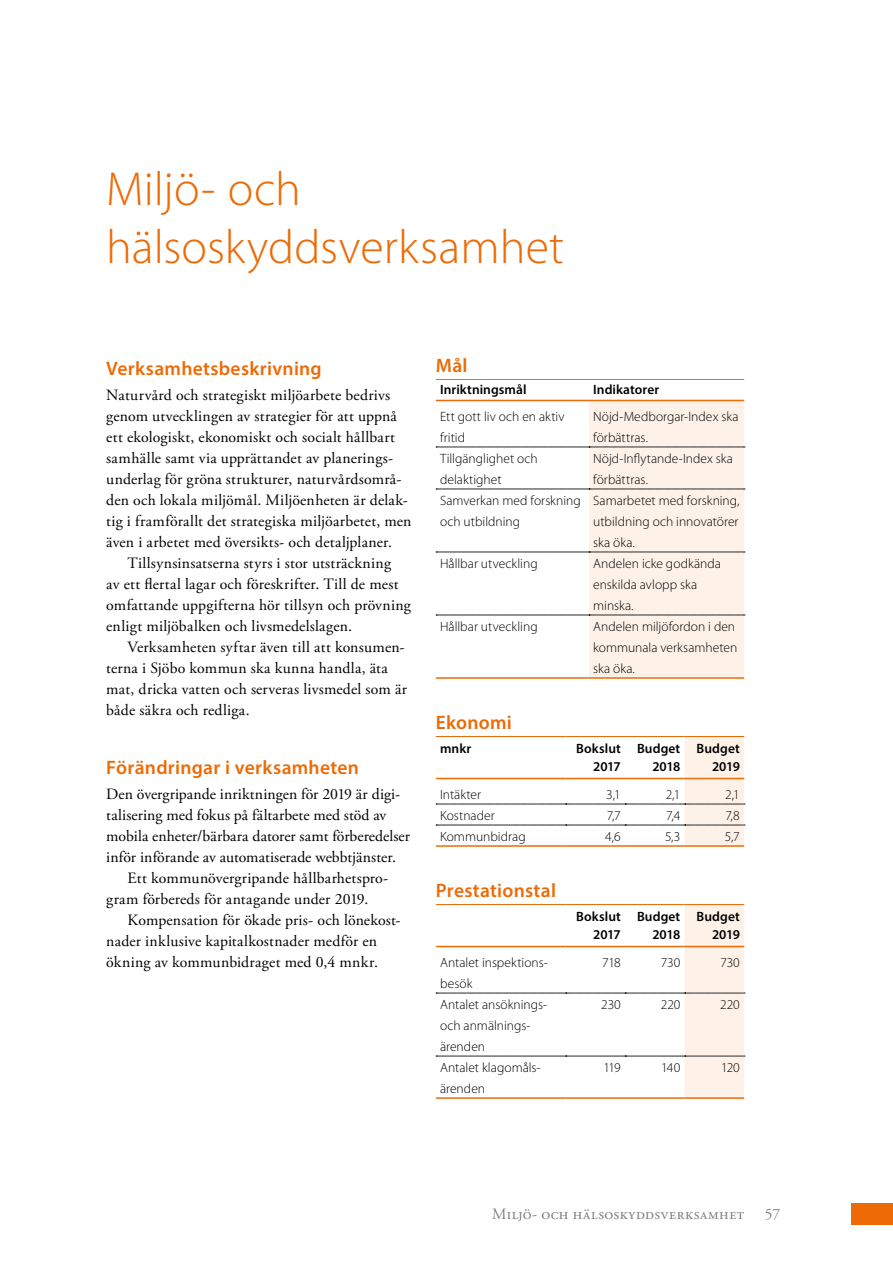
<style>
.page{position:relative;width:893px;height:1263px;background:#fff}
.page>*{position:absolute;margin:0;border:0;box-sizing:border-box;transform-origin:0 0}
.t1{font:300 48px/57.6px "Myriad Pro";color:#ed6b06}
.t2{font:600 19.5px "Myriad Pro";letter-spacing:.015em;color:#ed6b06}
.t3{font:15.75px/21px "Adobe Garamond Pro";letter-spacing:-.005em;color:#000}
.t4{font:15.75px "Adobe Garamond Pro";letter-spacing:-.03em;color:#000}
.t5{font:15.75px "Adobe Garamond Pro";letter-spacing:.025em;color:#818080}
.t6{font:300 13.5px/21px "Myriad Pro";color:#000}
.t7{font:600 13.5px/18px "Myriad Pro";letter-spacing:.005em;color:#000;text-align:right}
</style>
<div class="page">
<div style="left:851px;top:1203px;width:42px;height:21px;background:#ed6b06"></div>
<hr style="left:436px;top:677px;width:153px;height:2px;background:#ed6b06">
<hr style="left:589px;top:677px;width:155px;height:2px;background:#ed6b06">
<svg style="left:436px;top:400px;width:309px;height:278px"></svg>
<hr style="left:436px;top:379px;width:153px;height:1px;background:#ed6b06">
<hr style="left:589px;top:379px;width:155px;height:1px;background:#ed6b06">
<hr style="left:436px;top:845px;width:130px;height:2px;background:#ed6b06">
<hr style="left:566px;top:845px;width:59px;height:2px;background:#ed6b06">
<hr style="left:625px;top:845px;width:60px;height:2px;background:#ed6b06">
<hr style="left:685px;top:845px;width:59px;height:2px;background:#ed6b06">
<svg style="left:436px;top:736px;width:309px;height:110px"></svg>
<hr style="left:436px;top:1097px;width:130px;height:2px;background:#ed6b06">
<hr style="left:566px;top:1097px;width:59px;height:2px;background:#ed6b06">
<hr style="left:625px;top:1097px;width:60px;height:2px;background:#ed6b06">
<hr style="left:685px;top:1097px;width:59px;height:2px;background:#ed6b06">
<svg style="left:436px;top:904px;width:309px;height:194px"></svg>
<h1 class="t1" style="left:106px;top:161px;width:459px">Miljö- och hälsoskyddsverksamhet</h1>
<p class="t2" style="left:106px;top:356px;width:217px">Verksamhetsbeskrivning</p>
<p class="t3" style="left:106px;top:385px;width:307px">Naturvård och strategiskt miljöarbete bedrivs genom utvecklingen av strategier för att uppnå ett ekologiskt, ekonomiskt och socialt hållbart samhälle samt via upprättandet av planerings&shy;underlag för gröna strukturer, naturvårdsområ&shy;den och lokala miljömål. Miljöenheten är delak&shy;tig i framförallt det strategiska miljöarbetet, men även i arbetet med översikts- och detaljplaner.</p>
<p class="t3" style="left:106px;top:553px;width:306px;text-indent:21px">Tillsynsinsatserna styrs i stor utsträckning<br>av ett flertal lagar och föreskrifter. Till de mest omfattande uppgifterna hör tillsyn och prövning enligt miljöbalken och livsmedelslagen.</p>
<p class="t3" style="left:106px;top:637px;width:302px;text-indent:21px">Verksamheten syftar även till att konsumen&shy;terna i Sjöbo kommun ska kunna handla, äta mat, dricka vatten och serveras livsmedel som är både säkra och redliga.</p>
<p class="t2" style="left:106px;top:755px;width:254px">Förändringar i verksamheten</p>
<p class="t4" style="left:106px;top:785px;width:295px">Den övergripande inriktningen för 2019 är digi-</p>
<p class="t3" style="left:106px;top:805px;width:282px">talisering med fokus på fältarbete med stöd av</p>
<p class="t3" style="left:106px;top:826px;width:305px">mobila enheter/bärbara datorer samt förberedelser</p>
<p class="t3" style="left:106px;top:847px;width:291px">inför införande av automatiserade webbtjänster.</p>
<p class="t3" style="left:128px;top:868px;width:262px">Ett kommunövergripande hållbarhetspro-</p>
<p class="t3" style="left:106px;top:889px;width:263px">gram förbereds för antagande under 2019.</p>
<p class="t3" style="left:128px;top:910px;width:275px">Kompensation för ökade pris- och lönekost-</p>
<p class="t3" style="left:106px;top:931px;width:272px">nader inklusive kapitalkostnader medför en</p>
<p class="t3" style="left:106px;top:952px;width:273px">ökning av kommunbidraget med 0,4 mnkr.</p>
<p class="t2" style="left:436px;top:353px;width:33px">Mål</p>
<p class="t7" style="left:440px;top:381px;width:88px">Inriktningsmål</p>
<p class="t7" style="left:593px;top:381px;width:68px">Indikatorer</p>
<p class="t6" style="left:440px;top:406px;width:126px">Ett gott liv och en aktiv fritid</p>
<p class="t6" style="left:593px;top:406px;width:147px">Nöjd-Medborgar-Index ska förbättras.</p>
<p class="t6" style="left:440px;top:448px;width:99px">Tillgänglighet och delaktighet</p>
<p class="t6" style="left:593px;top:448px;width:141px">Nöjd-Inflytande-Index ska förbättras.</p>
<p class="t6" style="left:440px;top:490px;width:142px">Samverkan med forskning och utbildning</p>
<p class="t6" style="left:593px;top:490px;width:148px;text-align:justify">Samarbetet med forskning, utbildning och innovatörer ska öka.</p>
<p class="t6" style="left:440px;top:553px;width:99px">Hållbar utveckling</p>
<p class="t6" style="left:593px;top:553px;width:129px">Andelen icke godkända enskilda avlopp ska minska.</p>
<p class="t6" style="left:440px;top:616px;width:99px">Hållbar utveckling</p>
<p class="t6" style="left:593px;top:616px;width:146px">Andelen miljöfordon i den kommunala verksamheten ska öka.</p>
<p class="t2" style="left:436px;top:710px;width:78px">Ekonomi</p>
<p class="t7" style="left:440px;top:739px;width:33px">mnkr</p>
<p class="t7" style="left:576px;top:739px;width:46px">Bokslut<br>2017</p>
<p class="t7" style="left:637px;top:739px;width:45px">Budget<br>2018</p>
<p class="t7" style="left:697px;top:739px;width:45px">Budget<br>2019</p>
<p class="t6" style="left:440px;top:784px;width:42px">Intäkter</p>
<p class="t6" style="left:606px;top:784px;width:16px">3,1</p>
<p class="t6" style="left:666px;top:784px;width:16px">2,1</p>
<p class="t6" style="left:725px;top:784px;width:16px">2,1</p>
<p class="t6" style="left:440px;top:805px;width:56px">Kostnader</p>
<p class="t6" style="left:607px;top:805px;width:15px">7,7</p>
<p class="t6" style="left:666px;top:805px;width:16px">7,4</p>
<p class="t6" style="left:725px;top:805px;width:16px">7,8</p>
<p class="t6" style="left:440px;top:826px;width:87px">Kommunbidrag</p>
<p class="t6" style="left:605px;top:826px;width:17px">4,6</p>
<p class="t6" style="left:665px;top:826px;width:17px">5,3</p>
<p class="t6" style="left:725px;top:826px;width:17px">5,7</p>
<p class="t2" style="left:436px;top:878px;width:122px">Prestationstal</p>
<p class="t7" style="left:576px;top:907px;width:46px">Bokslut<br>2017</p>
<p class="t7" style="left:637px;top:907px;width:45px">Budget<br>2018</p>
<p class="t7" style="left:697px;top:907px;width:45px">Budget<br>2019</p>
<p class="t6" style="left:440px;top:952px;width:109px">Antalet inspektions&shy;besök</p>
<p class="t6" style="left:602px;top:952px;width:20px">718</p>
<p class="t6" style="left:661px;top:952px;width:21px">730</p>
<p class="t6" style="left:720px;top:952px;width:21px">730</p>
<p class="t6" style="left:440px;top:994px;width:109px">Antalet ansöknings&shy;och anmälnings&shy;ärenden</p>
<p class="t6" style="left:601px;top:994px;width:21px">230</p>
<p class="t6" style="left:661px;top:994px;width:21px">220</p>
<p class="t6" style="left:720px;top:994px;width:21px">220</p>
<p class="t6" style="left:440px;top:1057px;width:101px">Antalet klagomåls&shy;ärenden</p>
<p class="t6" style="left:603px;top:1057px;width:19px">119</p>
<p class="t6" style="left:661px;top:1057px;width:21px">140</p>
<p class="t6" style="left:721px;top:1057px;width:20px">120</p>
<p class="t5" style="left:492px;top:1205px;width:254px">Miljö- och hälsoskyddsverksamhet</p>
<p class="t5" style="left:765px;top:1204px;width:17px">57</p>
</div>
